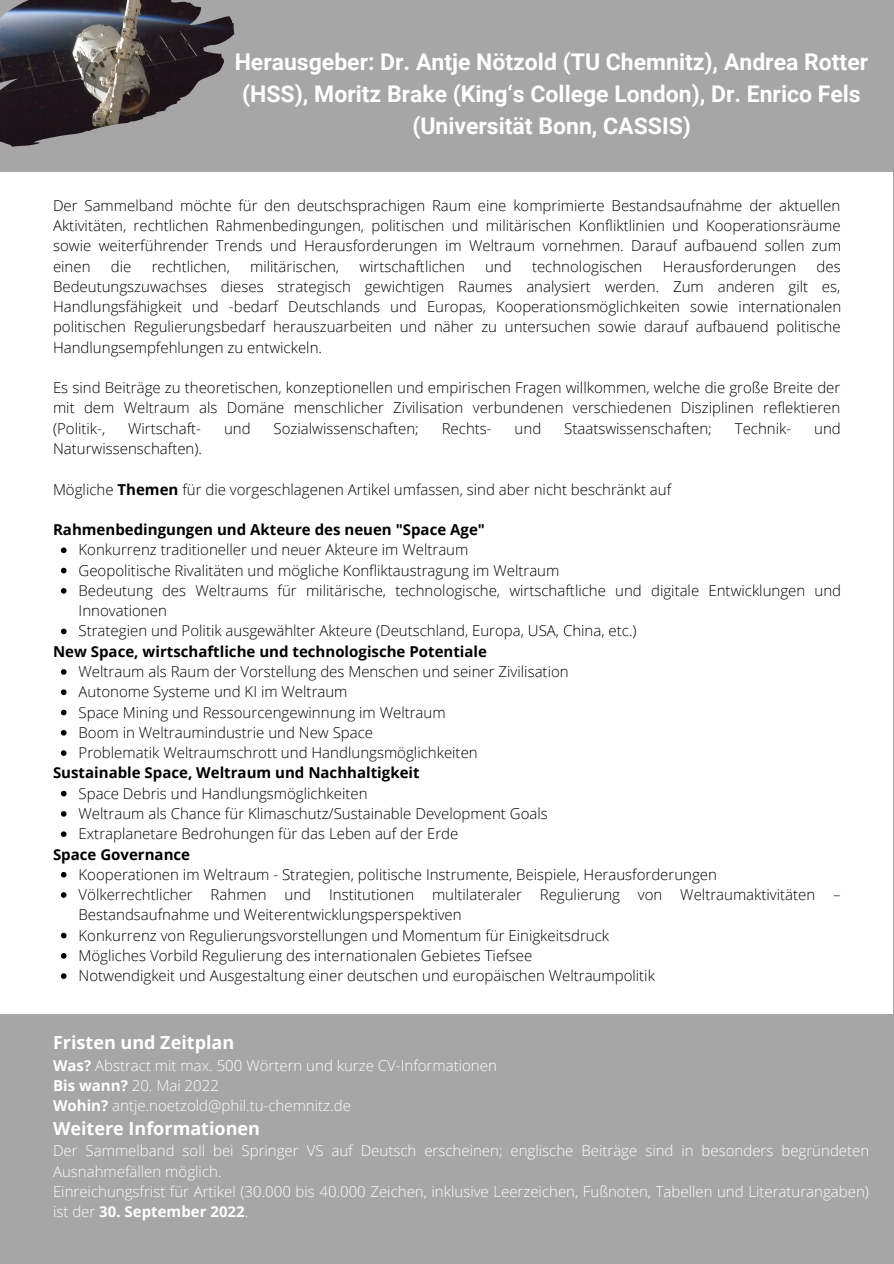
<style>
.page{position:relative;width:894px;height:1264px;background:#fff}
.page>*{position:absolute;margin:0;border:0;box-sizing:border-box;transform-origin:0 0}
.t1{font:700 22.95px/32.1px "Roboto";color:#fff;text-align:center}
.t2{font:700 18px "Open Sans";color:#fff}
.t3{font:300 15px/20.2px "Open Sans";color:#000;text-align:justify}
.t4{font:300 15px/20.2px "Open Sans";color:#fff}
.t5{font:700 15px "Open Sans";color:#000}
.s1{font-weight:700}
</style>
<div class="page">
<div style="left:0;top:0;width:893px;height:1263px;background:#a6a6a6"></div>
<div style="left:0;top:172px;width:892px;height:971px;background:#fff"></div>
<img style="left:0;top:0;width:234px;height:146px">
<svg style="left:61px;top:547px;width:5px;height:6px"></svg>
<svg style="left:61px;top:567px;width:5px;height:6px"></svg>
<svg style="left:61px;top:588px;width:5px;height:5px"></svg>
<svg style="left:61px;top:628px;width:5px;height:6px"></svg>
<svg style="left:61px;top:669px;width:5px;height:5px"></svg>
<svg style="left:61px;top:689px;width:5px;height:6px"></svg>
<svg style="left:61px;top:709px;width:5px;height:6px"></svg>
<svg style="left:61px;top:730px;width:5px;height:5px"></svg>
<svg style="left:61px;top:750px;width:5px;height:6px"></svg>
<svg style="left:61px;top:790px;width:5px;height:6px"></svg>
<svg style="left:61px;top:811px;width:5px;height:5px"></svg>
<svg style="left:61px;top:831px;width:5px;height:6px"></svg>
<svg style="left:61px;top:871px;width:5px;height:6px"></svg>
<svg style="left:61px;top:892px;width:5px;height:5px"></svg>
<svg style="left:61px;top:932px;width:5px;height:6px"></svg>
<svg style="left:61px;top:953px;width:5px;height:5px"></svg>
<svg style="left:61px;top:973px;width:5px;height:5px"></svg>
<div style="left:0;top:1014px;width:893px;height:249px;background:#a6a6a6"></div>
<p class="t1" style="left:235px;top:46px;width:634px">Herausgeber: Dr. Antje Nötzold (TU Chemnitz), Andrea Rotter (HSS), Moritz Brake (King‘s College London), Dr. Enrico Fels (Universität Bonn, CASSIS)</p>
<p class="t3" style="left:53px;top:195px;width:789px">Der Sammelband möchte für den deutschsprachigen Raum eine komprimierte Bestandsaufnahme der aktuellen Aktivitäten, rechtlichen Rahmenbedingungen, politischen und militärischen Konfliktlinien und Kooperationsräume sowie weiterführender Trends und Herausforderungen im Weltraum vornehmen. Darauf aufbauend sollen zum einen</p>
<p class="t3" style="left:111px;top:255px;width:22px">die</p>
<p class="t3" style="left:152px;top:255px;width:80px">rechtlichen,</p>
<p class="t3" style="left:250px;top:255px;width:90px">militärischen,</p>
<p class="t3" style="left:359px;top:255px;width:107px">wirtschaftlichen</p>
<p class="t3" style="left:485px;top:255px;width:28px">und</p>
<p class="t3" style="left:532px;top:255px;width:112px">technologischen</p>
<p class="t3" style="left:662px;top:255px;width:135px">Herausforderungen</p>
<p class="t3" style="left:53px;top:255px;width:789px;text-indent:763px">des Bedeutungszuwachses dieses strategisch gewichtigen Raumes analysiert werden. Zum anderen gilt es, Handlungsfähigkeit und -bedarf Deutschlands und Europas, Kooperationsmöglichkeiten sowie internationalen politischen Regulierungsbedarf herauszuarbeiten und näher zu untersuchen sowie darauf aufbauend politische Handlungsempfehlungen zu entwickeln.</p>
<p class="t3" style="left:53px;top:377px;width:788px">Es sind Beiträge zu theoretischen, konzeptionellen und empirischen Fragen willkommen, welche die große Breite der mit dem Weltraum als Domäne menschlicher Zivilisation verbundenen verschiedenen Disziplinen reflektieren (Politik-,</p>
<p class="t3" style="left:128px;top:418px;width:74px">Wirtschaft-</p>
<p class="t3" style="left:224px;top:418px;width:28px">und</p>
<p class="t3" style="left:273px;top:418px;width:147px">Sozialwissenschaften;</p>
<p class="t3" style="left:441px;top:418px;width:51px">Rechts-</p>
<p class="t3" style="left:514px;top:418px;width:28px">und</p>
<p class="t3" style="left:564px;top:418px;width:149px">Staatswissenschaften;</p>
<p class="t3" style="left:734px;top:418px;width:58px">Technik-</p>
<p class="t3" style="left:814px;top:418px;width:28px">und</p>
<p class="t3" style="left:53px;top:438px;width:150px">Naturwissenschaften).</p>
<p class="t3" style="left:53px;top:478px;width:619px">Mögliche <span class="s1">Themen</span> für die vorgeschlagenen Artikel umfassen, sind aber nicht beschränkt auf</p>
<p class="t5" style="left:53px;top:519px;width:433px">Rahmenbedingungen und Akteure des neuen "Space Age"</p>
<p class="t3" style="left:78px;top:539px;width:391px">Konkurrenz traditioneller und neuer Akteure im Weltraum</p>
<p class="t3" style="left:78px;top:559px;width:482px">Geopolitische Rivalitäten und mögliche Konfliktaustragung im Weltraum</p>
<p class="t3" style="left:78px;top:580px;width:764px">Bedeutung des Weltraums für militärische, technologische, wirtschaftliche und digitale Entwicklungen und<br>Innovationen</p>
<p class="t3" style="left:78px;top:620px;width:559px">Strategien und Politik ausgewählter Akteure (Deutschland, Europa, USA, China, etc.)</p>
<p class="t3" style="left:78px;top:661px;width:491px">Weltraum als Raum der Vorstellung des Menschen und seiner Zivilisation</p>
<p class="t3" style="left:78px;top:681px;width:270px">Autonome Systeme und KI im Weltraum</p>
<p class="t3" style="left:78px;top:701px;width:368px">Space Mining und Ressourcengewinnung im Weltraum</p>
<p class="t3" style="left:78px;top:722px;width:296px">Boom in Weltraumindustrie und New Space</p>
<p class="t3" style="left:78px;top:742px;width:400px">Problematik Weltraumschrott und Handlungsmöglichkeiten</p>
<p class="t3" style="left:78px;top:782px;width:290px">Space Debris und Handlungsmöglichkeiten</p>
<p class="t3" style="left:78px;top:803px;width:470px">Weltraum als Chance für Klimaschutz/Sustainable Development Goals</p>
<p class="t3" style="left:78px;top:823px;width:381px">Extraplanetare Bedrohungen für das Leben auf der Erde</p>
<p class="t3" style="left:78px;top:863px;width:639px">Kooperationen im Weltraum - Strategien, politische Instrumente, Beispiele, Herausforderungen</p>
<p class="t3" style="left:78px;top:884px;width:763px">Völkerrechtlicher Rahmen und Institutionen multilateraler Regulierung von Weltraumaktivitäten –<br>Bestandsaufnahme und Weiterentwicklungsperspektiven</p>
<p class="t3" style="left:78px;top:924px;width:532px">Konkurrenz von Regulierungsvorstellungen und Momentum für Einigkeitsdruck</p>
<p class="t3" style="left:78px;top:945px;width:455px">Mögliches Vorbild Regulierung des internationalen Gebietes Tiefsee</p>
<p class="t3" style="left:78px;top:965px;width:577px">Notwendigkeit und Ausgestaltung einer deutschen und europäischen Weltraumpolitik</p>
<p class="t5" style="left:53px;top:640px;width:435px">New Space, wirtschaftliche und technologische Potentiale</p>
<p class="t5" style="left:53px;top:762px;width:368px">Sustainable Space, Weltraum und Nachhaltigkeit</p>
<p class="t5" style="left:53px;top:843px;width:139px">Space Governance</p>
<p class="t2" style="left:53px;top:1030px;width:183px">Fristen und Zeitplan</p>
<p class="t4" style="left:53px;top:1054px;width:445px"><span class="s1">Was?</span> Abstract mit max. 500 Wörtern und kurze CV-Informationen</p>
<p class="t4" style="left:53px;top:1074px;width:167px"><span class="s1">Bis wann?</span> 20. Mai 2022</p>
<p class="t4" style="left:53px;top:1095px;width:299px"><span class="s1">Wohin?</span> antje.noetzold@phil.tu-chemnitz.de</p>
<p class="t2" style="left:53px;top:1115px;width:208px">Weitere Informationen</p>
<p class="t4" style="left:53px;top:1140px;width:817px">Der Sammelband soll bei Springer VS auf Deutsch erscheinen; englische Beiträge sind in besonders begründeten<br>Ausnahmefällen möglich.</p>
<p class="t4" style="left:53px;top:1180px;width:817px">Einreichungsfrist für Artikel (30.000 bis 40.000 Zeichen, inklusive Leerzeichen, Fußnoten, Tabellen und Literaturangaben) ist der <span class="s1">30. September 2022</span>.</p>
</div>
